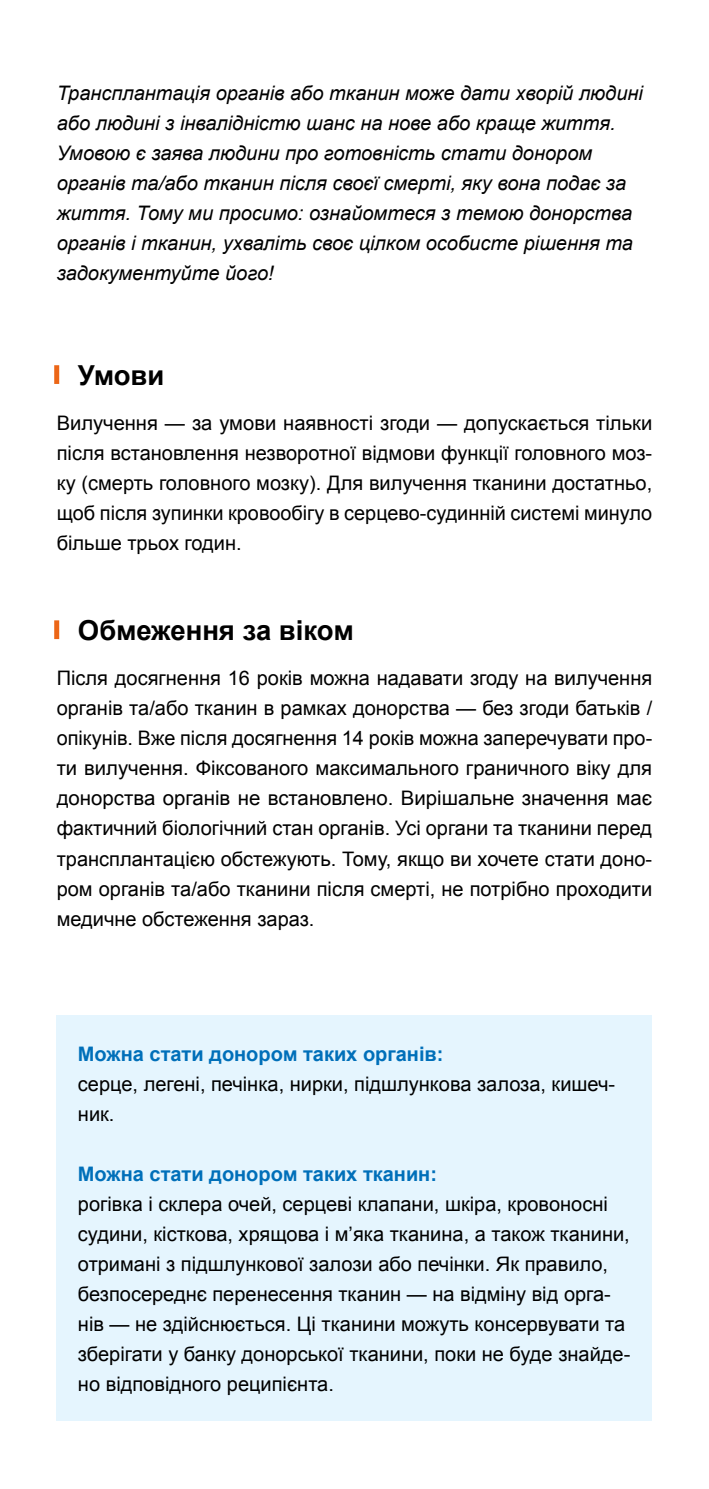
<style>
.page{position:relative;width:709px;height:1489px;background:#fff}
.page>*{position:absolute;margin:0;border:0;box-sizing:border-box;transform-origin:0 0}
.Main_H2{font:700 27.5px "Arial";color:#000}
.Main_Fliesstext{font:20px/30px "Arial";color:#000;text-align:justify}
.Infokasten_Fliesstext{font:20px/30px "Arial";color:#000}
.Main_Einleitungstext_links{font:italic 20px/30px "Arial";color:#000}
.Infokasten_Headline_zentriert{font:700 20px "Arial";color:#006fb9}
</style>
<div class="page">
<div style="left:54px;top:365px;width:5px;height:19px;background:#ec6617"></div>
<div style="left:54px;top:620px;width:5px;height:19px;background:#ec6617"></div>
<div style="left:57px;top:1015px;width:595px;height:405px;background:#e5f5fe"></div>
<p class="Main_Einleitungstext_links" style="left:57px;top:78px;width:587px">Трансплантація органів або тканин може дати хворій людині або людині з інвалідністю шанс на нове або краще життя.<br>Умовою є заява людини про готовність стати донором органів та/або тканин після своєї смерті, яку вона подає за життя. Тому ми просимо: ознайомтеся з темою донорства органів і тканин, ухваліть своє цілком особисте рішення та задокументуйте його!</p>
<h2 class="Main_H2" style="left:78px;top:357px;width:88px">Умови</h2>
<p class="Main_Fliesstext" style="left:57px;top:408px;width:597px">Вилучення — за умови наявності згоди — допускається тільки після встановлення незворотної відмови функції головного моз&shy;ку (смерть головного мозку). Для вилучення тканини достатньо, щоб після зупинки кровообігу в серцево-судинній системі минуло більше трьох годин.</p>
<h2 class="Main_H2" style="left:78px;top:612px;width:277px">Обмеження за віком</h2>
<p class="Main_Fliesstext" style="left:57px;top:663px;width:597px">Після досягнення 16 років можна надавати згоду на вилучення органів та/або тканин в рамках донорства — без згоди батьків / опікунів. Вже після досягнення 14 років можна заперечувати про&shy;ти вилучення. Фіксованого максимального граничного віку для донорства органів не встановлено. Вирішальне значення має фактичний біологічний стан органів. Усі органи та тканини перед трансплантацією обстежують. Тому, якщо ви хочете стати доно&shy;ром органів та/або тканини після смерті, не потрібно проходити медичне обстеження зараз.</p>
<p class="Infokasten_Headline_zentriert" style="left:78px;top:1040px;width:367px">Можна стати донором таких органів:</p>
<p class="Infokasten_Fliesstext" style="left:78px;top:1068px;width:538px">серце, легені, печінка, нирки, підшлункова залоза, кишеч&shy;ник.</p>
<p class="Infokasten_Headline_zentriert" style="left:78px;top:1160px;width:360px">Можна стати донором таких тканин:</p>
<p class="Infokasten_Fliesstext" style="left:78px;top:1188px;width:554px">рогівка і склера очей, серцеві клапани, шкіра, кровоносні судини, кісткова, хрящова і м’яка тканина, а також тканини, отримані з підшлункової залози або печінки. Як правило, безпосереднє перенесення тканин — на відміну від орга&shy;нів — не здійснюється. Ці тканини можуть консервувати та зберігати у банку донорської тканини, поки не буде знайде&shy;но відповідного реципієнта.</p>
</div>
